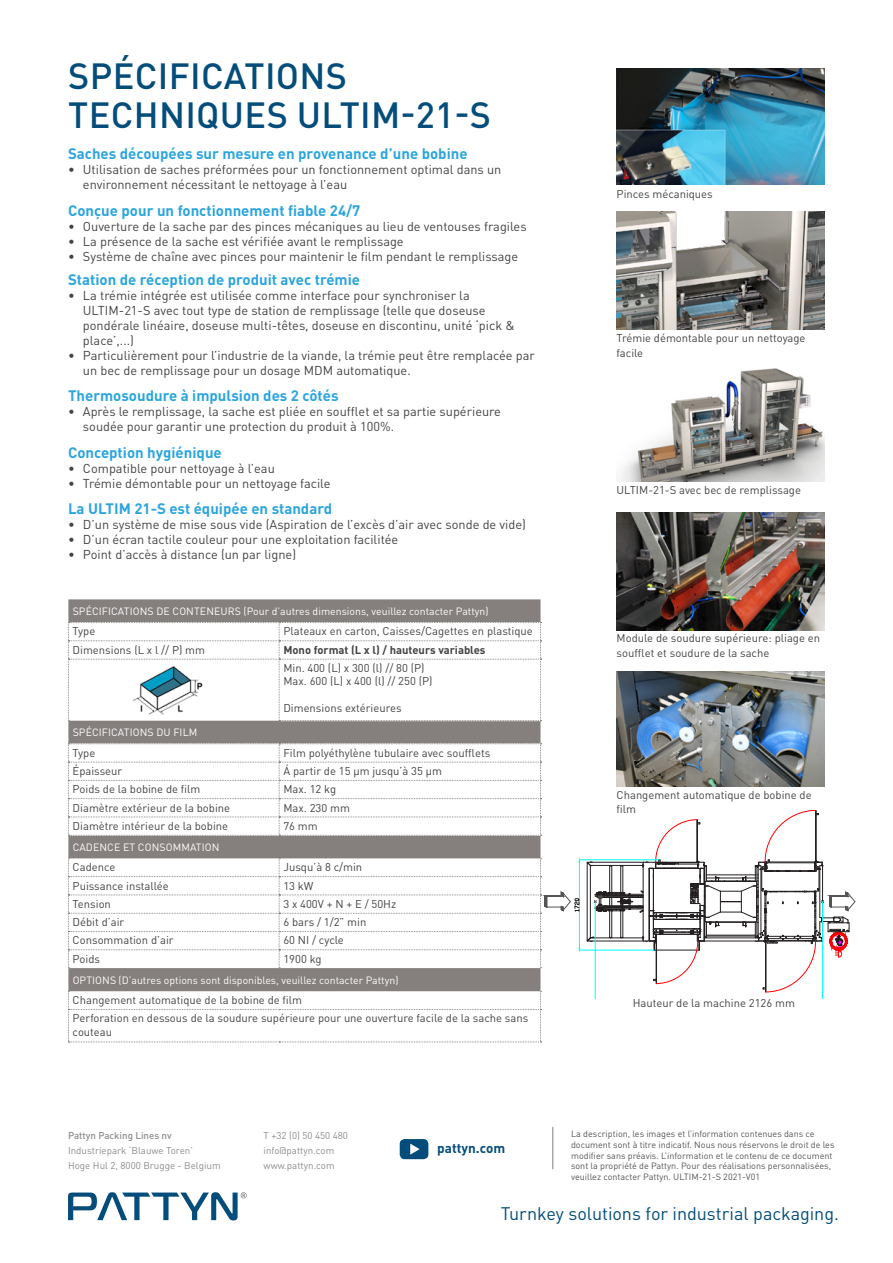
<style>
.page{position:relative;width:893px;height:1263px;background:#fff}
.page>*{position:absolute;margin:0;border:0;box-sizing:border-box;transform-origin:0 0}
.t1{font:500 36px "DIN Pro";letter-spacing:.01em;color:#044d7a}
.t2{font:18px "DIN Pro";letter-spacing:-.005em;color:#044d7a}
.Technical_specificat{font:700 15px "DIN Pro";color:#2ba5de}
.t3{font:700 13.5px "DIN Pro";color:#044d7a}
.t4{font:12.75px/15px "DIN Pro";color:#434342}
.table_text{font:11.25px/13.5px "DIN Pro";color:#434342}
.Fotobeschrijving{font:11.25px/14.7px "DIN Pro";color:#434342}
.table_text-2{font:700 11.25px "DIN Pro";color:#434342}
.t5{font:10.5px "DIN Pro";color:#fff}
.t6{font:9.75px/15px "DIN Pro";color:#8e8b8b}
.t7{font:500 9.75px "DIN Pro";color:#8e8b8b}
.t8{font:9px/10.8px "DIN Pro";color:#575554}
</style>
<div class="page">
<svg style="left:68px;top:1192px;width:179px;height:28px"></svg>
<hr style="left:553px;top:1127px;width:1px;height:42px;background:#857f7d">
<svg style="left:400px;top:1139px;width:28px;height:20px"></svg>
<img style="left:617px;top:68px;width:208px;height:117px">
<img style="left:617px;top:512px;width:208px;height:118px">
<img style="left:620px;top:368px;width:205px;height:114px">
<img style="left:617px;top:211px;width:208px;height:118px">
<img style="left:617px;top:671px;width:208px;height:116px">
<div style="left:68px;top:599px;width:472px;height:392px;background:#857f7d"></div>
<svg style="left:68px;top:743px;width:473px;height:93px"></svg>
<svg style="left:68px;top:991px;width:473px;height:51px"></svg>
<svg style="left:68px;top:622px;width:473px;height:99px"></svg>
<svg style="left:587px;top:810px;width:268px;height:189px"></svg>
<hr style="left:595px;top:902px;width:1px;height:96px;background:#0ff">
<hr style="left:822px;top:902px;width:1px;height:96px;background:#0ff">
<hr style="left:579px;top:950px;width:75px;height:1px;background:#0ff">
<hr style="left:579px;top:859px;width:80px;height:1px;background:#0ff">
<svg style="left:68px;top:858px;width:512px;height:110px"></svg>
<img style="left:128px;top:664px;width:78px;height:57px">
<p class="t1" style="left:68px;top:52px;width:280px">SPÉCIFICATIONS</p>
<p class="t1" style="left:68px;top:91px;width:424px">TECHNIQUES ULTIM-21-S</p>
<p class="Technical_specificat" style="left:68px;top:144px;width:401px">Saches découpées sur mesure en provenance d’une bobine</p>
<p class="t4" style="left:83px;top:162px;width:420px;text-indent:-15px">• Utilisation de saches préformées pour un fonctionnement optimal dans un environnement nécessitant le nettoyage à l’eau</p>
<p class="Technical_specificat" style="left:68px;top:200px;width:294px">Conçue pour un fonctionnement fiable 24/7</p>
<p class="t4" style="left:68px;top:218px;width:460px">• Ouverture de la sache par des pinces mécaniques au lieu de ventouses fragiles</p>
<p class="t4" style="left:68px;top:233px;width:337px">• La présence de la sache est vérifiée avant le remplissage</p>
<p class="t4" style="left:68px;top:248px;width:452px">• Système de chaîne avec pinces pour maintenir le film pendant le remplissage</p>
<p class="Technical_specificat" style="left:68px;top:269px;width:294px">Station de réception de produit avec trémie</p>
<p class="t4" style="left:83px;top:287px;width:433px;text-indent:-15px">• La trémie intégrée est utilisée comme interface pour synchroniser la ULTIM-21-S avec tout type de station de remplissage (telle que doseuse pondérale linéaire, doseuse multi-têtes, doseuse en discontinu, unité ‘pick &amp; place’,...)</p>
<p class="t4" style="left:83px;top:347px;width:453px;text-indent:-15px">• Particulièrement pour l’industrie de la viande, la trémie peut être remplacée par un bec de remplissage pour un dosage MDM automatique.</p>
<p class="Technical_specificat" style="left:68px;top:386px;width:272px">Thermosoudure à impulsion des 2 côtés</p>
<p class="t4" style="left:83px;top:404px;width:419px;text-indent:-15px">• Après le remplissage, la sache est pliée en soufflet et sa partie supérieure soudée pour garantir une protection du produit à 100%.</p>
<p class="Technical_specificat" style="left:68px;top:442px;width:155px">Conception hygiénique</p>
<p class="t4" style="left:68px;top:460px;width:208px">• Compatible pour nettoyage à l’eau</p>
<p class="t4" style="left:68px;top:475px;width:264px">• Trémie démontable pour un nettoyage facile</p>
<p class="Technical_specificat" style="left:68px;top:498px;width:266px">La ULTIM 21-S est équipée en standard</p>
<p class="t4" style="left:68px;top:516px;width:459px">• D’un système de mise sous vide (Aspiration de l’excès d’air avec sonde de vide)</p>
<p class="t4" style="left:68px;top:531px;width:332px">• D’un écran tactile couleur pour une exploitation facilitée</p>
<p class="t4" style="left:68px;top:546px;width:230px">• Point d’accès à distance (un par ligne)</p>
<p class="t5" style="left:73px;top:604px;width:417px">SPÉCIFICATIONS DE CONTENEURS (Pour d’autres dimensions, veuillez contacter Pattyn)</p>
<p class="table_text" style="left:73px;top:624px;width:24px">Type</p>
<p class="table_text" style="left:283px;top:624px;width:251px">Plateaux en carton, Caisses/Cagettes en plastique</p>
<p class="table_text" style="left:73px;top:642px;width:134px">Dimensions (L x l // P) mm</p>
<p class="table_text-2" style="left:283px;top:642px;width:204px">Mono format (L x l) / hauteurs variables</p>
<p class="table_text" style="left:283px;top:661px;width:143px">Min. 400 (L) x 300 (l) // 80 (P)</p>
<p class="table_text" style="left:283px;top:674px;width:151px">Max. 600 (L) x 400 (l) // 250 (P)</p>
<p class="table_text" style="left:283px;top:701px;width:120px">Dimensions extérieures</p>
<p class="t5" style="left:73px;top:725px;width:126px">SPÉCIFICATIONS DU FILM</p>
<p class="table_text" style="left:73px;top:745px;width:24px">Type</p>
<p class="table_text" style="left:283px;top:745px;width:208px">Film polyéthylène tubulaire avec soufflets</p>
<p class="table_text" style="left:73px;top:764px;width:51px">Épaisseur</p>
<p class="table_text" style="left:283px;top:764px;width:160px">Á partir de 15 µm jusqu’à 35 µm</p>
<p class="table_text" style="left:73px;top:782px;width:129px">Poids de la bobine de film</p>
<p class="table_text" style="left:283px;top:782px;width:54px">Max. 12 kg</p>
<p class="table_text" style="left:73px;top:800px;width:159px">Diamètre extérieur de la bobine</p>
<p class="table_text" style="left:283px;top:800px;width:68px">Max. 230 mm</p>
<p class="table_text" style="left:73px;top:818px;width:157px">Diamètre intérieur de la bobine</p>
<p class="table_text" style="left:283px;top:818px;width:36px">76 mm</p>
<p class="t5" style="left:73px;top:840px;width:148px">CADENCE ET CONSOMMATION</p>
<p class="table_text" style="left:73px;top:860px;width:44px">Cadence</p>
<p class="table_text" style="left:283px;top:860px;width:80px">Jusqu’à 8 c/min</p>
<p class="table_text" style="left:73px;top:878px;width:98px">Puissance installée</p>
<p class="table_text" style="left:283px;top:878px;width:32px">13 kW</p>
<p class="table_text" style="left:73px;top:896px;width:40px">Tension</p>
<p class="table_text" style="left:283px;top:896px;width:114px">3 x 400V + N + E / 50Hz</p>
<p class="table_text" style="left:73px;top:915px;width:53px">Débit d’air</p>
<p class="table_text" style="left:283px;top:915px;width:85px">6 bars / 1/2” min</p>
<p class="table_text" style="left:73px;top:933px;width:102px">Consommation d’air</p>
<p class="table_text" style="left:283px;top:933px;width:62px">60 NI / cycle</p>
<p class="table_text" style="left:73px;top:951px;width:29px">Poids</p>
<p class="table_text" style="left:283px;top:951px;width:40px">1900 kg</p>
<p class="t5" style="left:73px;top:973px;width:327px">OPTIONS (D’autres options sont disponibles, veuillez contacter Pattyn)</p>
<p class="table_text" style="left:73px;top:993px;width:231px">Changement automatique de la bobine de film</p>
<p class="table_text" style="left:73px;top:1011px;width:457px">Perforation en dessous de la soudure supérieure pour une ouverture facile de la sache sans couteau</p>
<p class="Fotobeschrijving" style="left:617px;top:186px;width:98px">Pinces mécaniques</p>
<p class="Fotobeschrijving" style="left:617px;top:330px;width:190px">Trémie démontable pour un nettoyage facile</p>
<p class="Fotobeschrijving" style="left:617px;top:482px;width:186px">ULTIM-21-S avec bec de remplissage</p>
<p class="Fotobeschrijving" style="left:617px;top:630px;width:205px">Module de soudure supérieure: pliage en soufflet et soudure de la sache</p>
<p class="Fotobeschrijving" style="left:617px;top:787px;width:197px">Changement automatique de bobine de film</p>
<p class="Fotobeschrijving" style="left:633px;top:995px;width:164px">Hauteur de la machine 2126 mm</p>
<p class="t7" style="left:68px;top:1128px;width:105px">Pattyn Packing Lines nv</p>
<p class="t6" style="left:68px;top:1142px;width:154px">Industriepark ‘Blauwe Toren’<br>Hoge Hul 2, 8000 Brugge - Belgium</p>
<p class="t6" style="left:264px;top:1127px;width:86px">T +32 (0) 50 450 480 info@pattyn.com www.pattyn.com</p>
<p class="t3" style="left:437px;top:1139px;width:69px">pattyn.com</p>
<p class="t8" style="left:571px;top:1128px;width:265px">La description, les images et l’information contenues dans ce document sont à titre indicatif. Nous nous réservons le droit de les modifier sans préavis. L’information et le contenu de ce document sont la propriété de Pattyn. Pour des réalisations personnalisées, veuillez contacter Pattyn. ULTIM-21-S 2021-V01</p>
<h2 class="t2" style="left:501px;top:1202px;width:340px">Turnkey solutions for industrial packaging.</h2>
</div>
